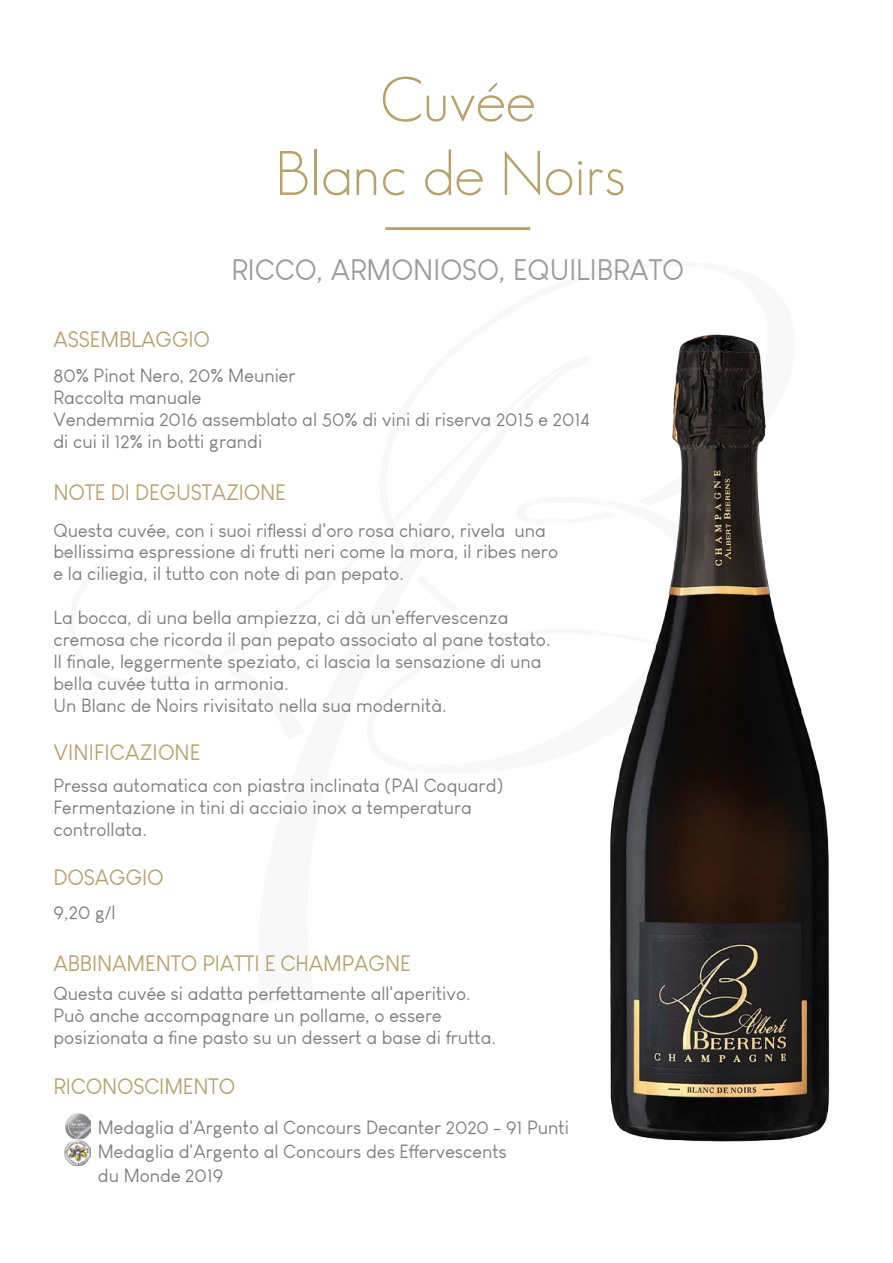
<style>
.page{position:relative;width:893px;height:1263px;background:#fff}
.page>*{position:absolute;margin:0;border:0;box-sizing:border-box;transform-origin:0 0}
.t1{font:300 61.5px/73.8px "Geosans";color:#b8a26c;text-align:center}
.t2{font:29.1px "Louis George Cafe";color:#9c9c9c}
.t3{font:21.9px "Louis George Cafe";letter-spacing:-.005em;color:#b8a26c}
.t4{font:18.75px/21.9px "Louis George Cafe";color:#7f7f7e}
</style>
<div class="page">
<img style="left:530px;top:227px;width:300px;height:915px">
<img style="left:65px;top:1114px;width:26px;height:51px">
<svg style="left:530px;top:774px;width:61px;height:230px"></svg>
<svg style="left:530px;top:261px;width:265px;height:291px"></svg>
<svg style="left:530px;top:497px;width:183px;height:277px"></svg>
<svg style="left:698px;top:654px;width:52px;height:27px"></svg>
<div style="left:385px;top:227px;width:145px;height:3px;border:1px solid #b8a26c"></div>
<h1 class="t1" style="left:275px;top:63px;width:351px">Cuvée<br>Blanc de Noirs</h1>
<h2 class="t2" style="left:231px;top:253px;width:454px">RICCO, ARMONIOSO, EQUILIBRATO</h2>
<p class="t3" style="left:54px;top:327px;width:158px">ASSEMBLAGGIO</p>
<p class="t4" style="left:54px;top:365px;width:538px">80% Pinot Nero, 20% Meunier<br>Raccolta manuale<br>Vendemmia 2016 assemblato al 50% di vini di riserva 2015 e 2014 di cui il 12% in botti grandi</p>
<p class="t3" style="left:54px;top:479px;width:234px">NOTE DI DEGUSTAZIONE</p>
<p class="t4" style="left:54px;top:519px;width:506px">Questa cuvée, con i suoi riflessi d'oro rosa chiaro, rivela una bellissima espressione di frutti neri come la mora, il ribes nero e la ciliegia, il tutto con note di pan pepato.</p>
<p class="t4" style="left:54px;top:606px;width:499px">La bocca, di una bella ampiezza, ci dà un'effervescenza cremosa che ricorda il pan pepato associato al pane tostato.<br>Il finale, leggermente speziato, ci lascia la sensazione di una bella cuvée tutta in armonia.<br>Un Blanc de Noirs rivisitato nella sua modernità.</p>
<p class="t3" style="left:54px;top:739px;width:149px">VINIFICAZIONE</p>
<p class="t4" style="left:54px;top:774px;width:451px">Pressa automatica con piastra inclinata (PAI Coquard)<br>Fermentazione in tini di acciaio inox a temperatura controllata.</p>
<p class="t3" style="left:54px;top:864px;width:112px">DOSAGGIO</p>
<p class="t4" style="left:54px;top:901px;width:64px">9,20 g/l</p>
<p class="t3" style="left:54px;top:951px;width:359px">ABBINAMENTO PIATTI E CHAMPAGNE</p>
<p class="t4" style="left:54px;top:983px;width:444px">Questa cuvée si adatta perfettamente all'aperitivo.<br>Può anche accompagnare un pollame, o essere posizionata a fine pasto su un dessert a base di frutta.</p>
<p class="t3" style="left:54px;top:1073px;width:183px">RICONOSCIMENTO</p>
<p class="t4" style="left:98px;top:1115px;width:473px;line-height:24px">Medaglia d'Argento al Concours Decanter 2020 - 91 Punti<br>Medaglia d'Argento al Concours des Effervescents<br>du Monde 2019</p>
</div>
